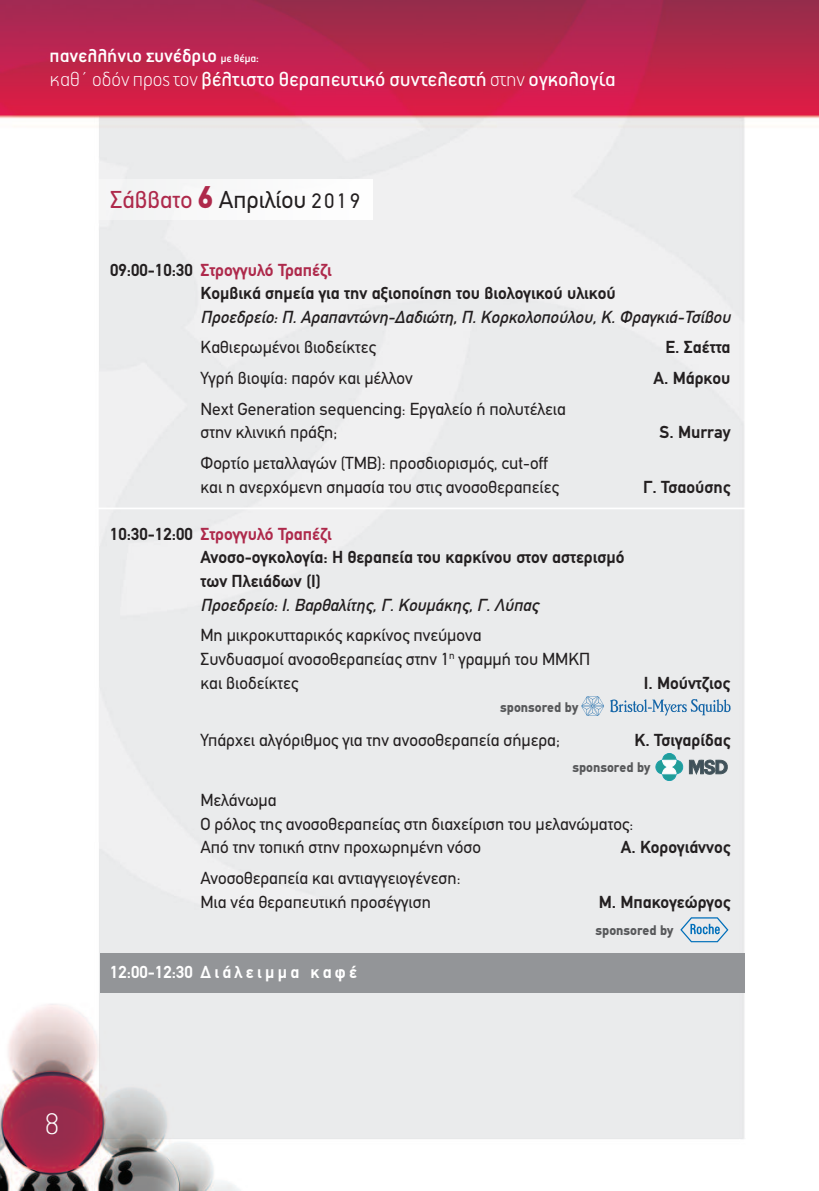
<style>
.page{position:relative;width:819px;height:1191px;background:#fff}
.page>*{position:absolute;margin:0;border:0;box-sizing:border-box;transform-origin:0 0}
.t1{font:100 33.25px "PF Premier Display";color:#fff}
.t2{font:24.5px "PF Din Text";color:#231f20}
.t3{font:22.75px "PF Premier Display";color:#fff}
.t4{font:500 21px "PF Premier Display";color:#fff}
.t5{font:17.5px/23.6px "PF Din Text";color:#231f20}
.t6{font:700 17.5px/23.6px "PF Din Text";color:#231f20}
.t7{font:italic 500 17.5px "PF Din Text";color:#231f20}
.t8{font:700 17.5px "PF Din Text";letter-spacing:.19em;color:#fff}
.t9{font:900 14px "PF Din Text";color:#57585a}
.s1{font-size:12.25px}
.s2{font-weight:100}
.s3{color:#ae294b}
.s4{font-weight:900;font-size:31.5px;color:#ae294b}
.s5{font-size:21px}
</style>
<div class="page">
<img style="left:0;top:0;width:819px;height:1191px">
<hr style="left:83px;top:507px;width:675px;height:2px;background:#fff">
<div style="left:0;top:179px;width:373px;height:40px;background:#fbfbfb"></div>
<div style="left:100px;top:952px;width:644px;height:40px;background:#939598"></div>
<svg style="left:610px;top:699px;width:120px;height:16px"></svg>
<svg style="left:581px;top:696px;width:23px;height:20px"></svg>
<svg style="left:689px;top:759px;width:38px;height:15px"></svg>
<svg style="left:656px;top:753px;width:27px;height:27px"></svg>
<svg style="left:680px;top:917px;width:48px;height:25px"></svg>
<p class="t4" style="left:50px;top:47px;width:211px">πανελλήνιο Συνέδριο <span class="s1">με θέμα:</span></p>
<h3 class="t3" style="left:50px;top:70px;width:567px"><span class="s2">Καθ΄ οδόν προςτον</span> βέλτιστο θεραπευτικό συντελεστή <span class="s2">στην</span> ογκολογία</h3>
<h2 class="t2" style="left:110px;top:185px;width:251px"><span class="s3">Σάββατο</span> <span class="s4">6</span> Απριλίου <span class="s5">2 0 1 9</span></h2>
<p class="t6" style="left:200px;top:258px;width:417px;text-indent:-90px">09:00-10:30 <span class="s3">Στρογγυλό Τραπέζι<br></span>Κομβικά σημεία για την αξιοποίηση του βιολογικού υλικού</p>
<p class="t7" style="left:200px;top:307px;width:531px">Προεδρείο: Π. Αραπαντώνη-Δαδιώτη, Π. Κορκολοπούλου, Κ. Φραγκιά-Τσίβου</p>
<p class="t5" style="left:200px;top:336px;width:177px">Καθιερωμένοι βιοδείκτες</p>
<p class="t6" style="left:665px;top:335px;width:66px">E. Σαέττα</p>
<p class="t5" style="left:200px;top:366px;width:214px">Υγρή βιοψία: παρόν και μέλλον</p>
<p class="t6" style="left:653px;top:366px;width:78px">Α. Μάρκου</p>
<p class="t5" style="left:200px;top:397px;width:367px">Next Generation sequencing: Εργαλείο ή πολυτέλεια στην κλινική πράξη;</p>
<p class="t6" style="left:659px;top:420px;width:73px">S. Murray</p>
<p class="t5" style="left:200px;top:451px;width:360px">Φορτίο μεταλλαγών (TMB): προσδιορισμός, cut-off και η ανερχόμενη σημασία του στις ανοσοθεραπείες</p>
<p class="t6" style="left:200px;top:522px;width:425px;text-indent:-90px">10:30-12:00 <span class="s3">Στρογγυλό Τραπέζι<br></span>Ανοσο-ογκολογία: Η θεραπεία του καρκίνου στον αστερισμό των Πλειάδων (Ι)</p>
<p class="t7" style="left:200px;top:594px;width:340px">Προεδρείο: Ι. Βαρθαλίτης, Γ. Κουμάκης, Γ. Λύπας</p>
<p class="t5" style="left:200px;top:623px;width:391px">Μη μικροκυτταρικός καρκίνος πνεύμονα<br>Συνδυασμοί ανοσοθεραπείας στην 1<sup>η</sup> γραμμή του ΜΜΚΠ και βιοδείκτες</p>
<p class="t6" style="left:643px;top:475px;width:89px">Γ. Τσαούσης</p>
<p class="t6" style="left:643px;top:671px;width:88px">Ι. Μούντζιος</p>
<p class="t9" style="left:500px;top:699px;width:79px">sponsored by</p>
<p class="t5" style="left:200px;top:728px;width:361px">Υπάρχει αλγόριθμος για την ανοσοθεραπεία σήμερα;</p>
<p class="t6" style="left:634px;top:728px;width:97px">Κ. Τσιγαρίδας</p>
<p class="t9" style="left:572px;top:758px;width:79px">sponsored by</p>
<p class="t5" style="left:200px;top:788px;width:434px">Μελάνωμα<br>Ο ρόλος της ανοσοθεραπείας στη διαχείριση του μελανώματος:<br>Από την τοπική στην προχωρημένη νόσο</p>
<p class="t6" style="left:620px;top:835px;width:111px">Α. Κορογιάννος</p>
<h1 class="t1" style="left:44px;top:1111px;width:17px">8</h1>
<p class="t5" style="left:200px;top:866px;width:261px">Ανοσοθεραπεία και αντιαγγειογένεση:<br>Μια νέα θεραπευτική προσέγγιση</p>
<p class="t8" style="left:110px;top:962px;width:248px">12:00-12:30 Διάλειμμα καφέ</p>
<p class="t6" style="left:598px;top:889px;width:133px">Μ. Μπακογεώργος</p>
<p class="t9" style="left:595px;top:921px;width:79px">sponsored by</p>
</div>
